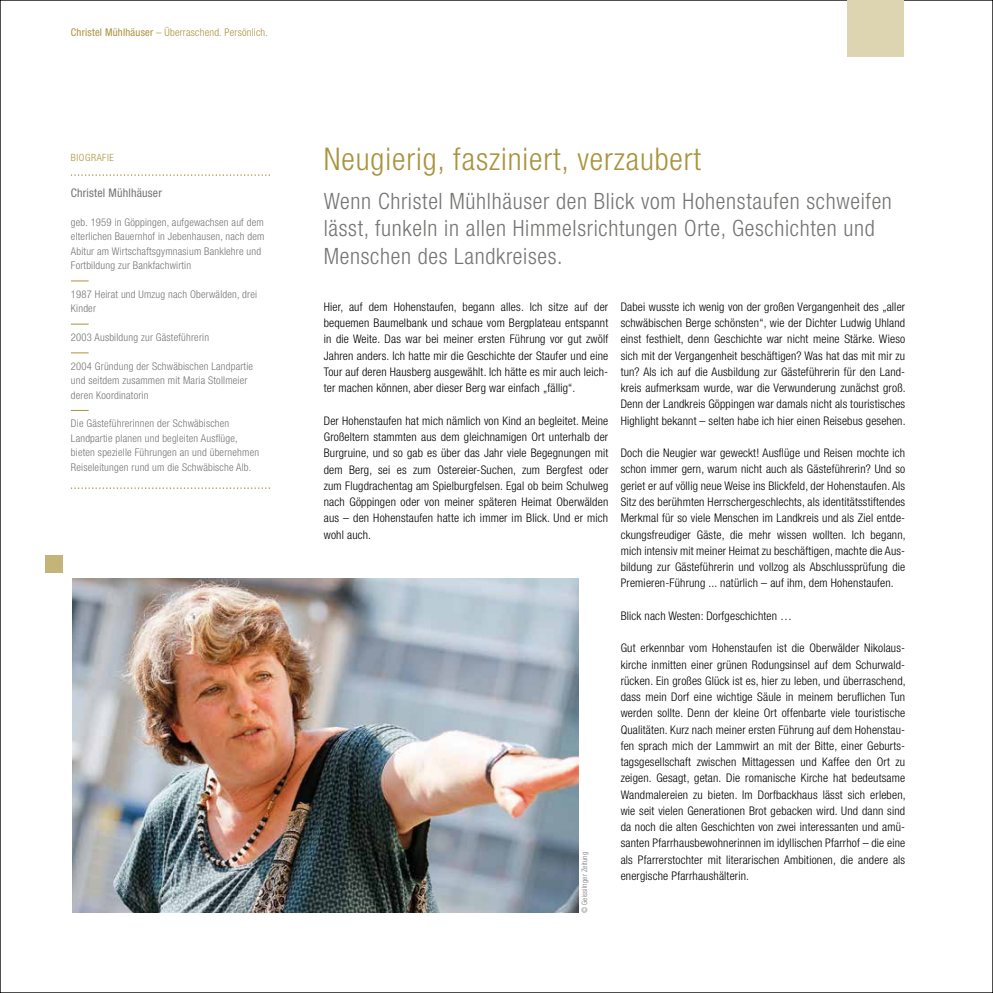
<style>
.page{position:relative;width:993px;height:993px;background:#fff}
.page>*{position:absolute;margin:0;border:0;box-sizing:border-box;transform-origin:0 0}
.t1{font:300 condensed 31.25px "Helvetica Neue LT Std";letter-spacing:.03em;color:#a9933e}
.t2{font:300 condensed 22.5px/27.5px "Helvetica Neue LT Std";letter-spacing:.03em;color:#757574}
.t3{font:300 condensed 11.88px/16.2px "Helvetica Neue LT Std";letter-spacing:.015em;color:#000;text-align:justify}
.t4{font:condensed 11.88px "Helvetica Neue LT Std";letter-spacing:.015em;color:#757574}
.t5{font:300 condensed 10.62px/14.4px "Helvetica Neue LT Std";letter-spacing:.02em;color:#757574}
.t6{font:300 condensed 10.62px "Helvetica Neue LT Std";letter-spacing:.02em;color:#a9933e}
.t7{font:300 condensed 10px "Helvetica Neue LT Std";letter-spacing:.06em;color:#a9933e}
.t8{font:300 condensed 7.5px "Helvetica Neue LT Std";letter-spacing:.015em;color:#757574}
.s1{font-weight:400}
</style>
<div class="page">
<svg style="left:71px;top:487px;width:199px;height:1px"></svg>
<svg style="left:71px;top:410px;width:18px;height:1px"></svg>
<svg style="left:71px;top:352px;width:18px;height:1px"></svg>
<svg style="left:71px;top:324px;width:18px;height:1px"></svg>
<svg style="left:71px;top:280px;width:18px;height:1px"></svg>
<svg style="left:71px;top:174px;width:199px;height:2px"></svg>
<div style="left:846px;top:0;width:57px;height:57px;background:#ddd4b2"></div>
<img style="left:72px;top:578px;width:506px;height:334px">
<div style="left:45px;top:554px;width:17px;height:18px;background:#c3b478"></div>
<p class="t6" style="left:71px;top:26px;width:198px"><span class="s1">Christel Mühlhäuser</span> – Überraschend. Persönlich.</p>
<p class="t7" style="left:71px;top:152px;width:45px">BIOGRAFIE</p>
<p class="t4" style="left:71px;top:186px;width:92px">Christel Mühlhäuser</p>
<p class="t5" style="left:71px;top:215px;width:195px">geb. 1959 in Göppingen, aufgewachsen auf dem elterlichen Bauernhof in Jebenhausen, nach dem Abitur am Wirtschaftsgymnasium Banklehre und Fortbildung zur Bankfachwirtin</p>
<p class="t5" style="left:71px;top:287px;width:188px">1987 Heirat und Umzug nach Oberwälden, drei<br>Kinder</p>
<p class="t5" style="left:71px;top:330px;width:140px">2003 Ausbildung zur Gästeführerin</p>
<p class="t5" style="left:71px;top:359px;width:184px">2004 Gründung der Schwäbischen Landpartie und seitdem zusammen mit Maria Stollmeier deren Koordinatorin</p>
<p class="t5" style="left:71px;top:416px;width:190px">Die Gästeführerinnen der Schwäbischen Landpartie planen und begleiten Ausflüge, bieten spezielle Führungen an und übernehmen Reiseleitungen rund um die Schwäbische Alb.</p>
<p class="t1" style="left:324px;top:141px;width:378px">Neugierig, fasziniert, verzaubert</p>
<p class="t2" style="left:324px;top:186px;width:569px">Wenn Christel Mühlhäuser den Blick vom Hohenstaufen schweifen lässt, funkeln in allen Himmelsrichtungen Orte, Geschichten und</p>
<p class="t2" style="left:324px;top:241px;width:240px">Menschen des Landkreises.</p>
<p class="t3" style="left:324px;top:298px;width:286px">Hier, auf dem Hohenstaufen, begann alles. Ich sitze auf der bequemen Baumelbank und schaue vom Bergplateau entspannt in die Weite. Das war bei meiner ersten Führung vor gut zwölf Jahren anders. Ich hatte mir die Geschichte der Staufer und eine Tour auf deren Hausberg ausgewählt. Ich hätte es mir auch leich&shy;ter machen können, aber dieser Berg war einfach „fällig“.</p>
<p class="t3" style="left:324px;top:412px;width:286px">Der Hohenstaufen hat mich nämlich von Kind an begleitet. Meine Großeltern stammten aus dem gleichnamigen Ort unterhalb der Burgruine, und so gab es über das Jahr viele Begegnungen mit dem Berg, sei es zum Ostereier-Suchen, zum Bergfest oder zum Flugdrachentag am Spielburgfelsen. Egal ob beim Schulweg nach Göppingen oder von meiner späteren Heimat Oberwälden aus – den Hohenstaufen hatte ich immer im Blick. Und er mich wohl auch.</p>
<p class="t3" style="left:620px;top:298px;width:286px">Dabei wusste ich wenig von der großen Vergangenheit des „aller schwäbischen Berge schönsten“, wie der Dichter Ludwig Uhland einst festhielt, denn Geschichte war nicht meine Stärke. Wieso sich mit der Vergangenheit beschäftigen? Was hat das mit mir zu tun? Als ich auf die Ausbildung zur Gästeführerin für den Land&shy;kreis aufmerksam wurde, war die Verwunderung zunächst groß.<br>Denn der Landkreis Göppingen war damals nicht als touristisches Highlight bekannt – selten habe ich hier einen Reisebus gesehen.</p>
<p class="t3" style="left:620px;top:444px;width:286px">Doch die Neugier war geweckt! Ausfüge und Reisen mochte ich schon immer gern, warum nicht auch als Gästeführerin? Und so geriet er auf völlig neue Weise ins Blickfeld, der Hohenstaufen. Als Sitz des berühmten Herrschergeschlechts, als identitätsstiftendes Merkmal für so viele Menschen im Landkreis und als Ziel entde&shy;ckungsfreudiger Gäste, die mehr wissen wollten. Ich begann, mich intensiv mit meiner Heimat zu beschäftigen, machte die Aus&shy;bildung zur Gästeführerin und vollzog als Abschlussprüfung die</p>
<p class="t8" style="left:580px;top:912px;width:62px;rotate:-90deg">© Geissilnger Zeitung</p>
<p class="t3" style="left:620px;top:574px;width:274px">Premieren-Führung ... natürlich – auf ihm, dem Hohenstaufen.</p>
<p class="t3" style="left:620px;top:607px;width:173px">Blick nach Westen: Dorfgeschichten …</p>
<p class="t3" style="left:620px;top:639px;width:286px">Gut erkennbar vom Hohenstaufen ist die Oberwälder Nikolaus&shy;kirche inmitten einer grünen Rodungsinsel auf dem Schurwald&shy;rücken. Ein großes Glück ist es, hier zu leben, und überraschend, dass mein Dorf eine wichtige Säule in meinem berufichen Tun werden sollte. Denn der kleine Ort offenbarte viele touristische Qualitäten. Kurz nach meiner ersten Führung auf dem Hohenstau&shy;fen sprach mich der Lammwirt an mit der Bitte, einer Geburts&shy;tagsgesellschaft zwischen Mittagessen und Kaffee den Ort zu zeigen. Gesagt, getan. Die romanische Kirche hat bedeutsame Wandmalereien zu bieten. Im Dorfbackhaus lässt sich erleben, wie seit vielen Generationen Brot gebacken wird. Und dann sind da noch die alten Geschichten von zwei interessanten und amü&shy;santen Pfarrhausbewohnerinnen im idyllischen Pfarrhof – die eine als Pfarrerstochter mit literarischen Ambitionen, die andere als energische Pfarrhaushälterin.</p>
</div>
